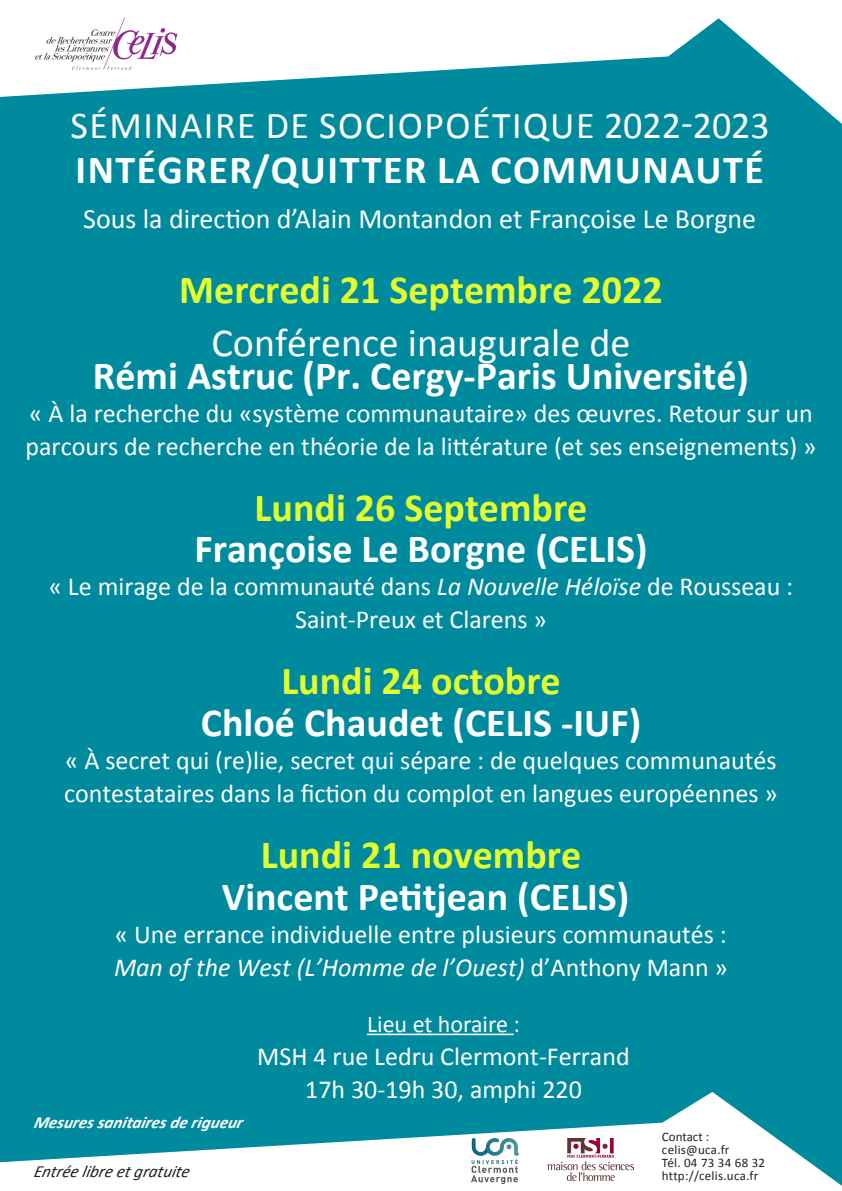
<style>
.page{position:relative;width:842px;height:1191px;background:#fff}
.page>*{position:absolute;margin:0;border:0;box-sizing:border-box;transform-origin:0 0}
.t1{font:700 40px "Calibri";color:#fff}
.t2{font:700 40px "Calibri";color:#e3ff2e}
.t3{font:700 40px "Calibri";letter-spacing:.04em;color:#fff}
.t4{font:40px "Calibri";color:#fff}
.t5{font:38px "Calibri";letter-spacing:.04em;color:#fff}
.t6{font:28px "Calibri";color:#fff}
.t7{font:26px/33px "Calibri";color:#fff}
.t8{font:italic 26px "Calibri";color:#fff}
.t9{font:24px "Calibri";color:#fff}
.t10{font:italic 700 17px "Calibri";color:#fff}
.t11{font:italic 17px "Calibri";color:#231f20}
.t12{font:13px "Calibri";letter-spacing:.02em;color:#231f20}
.t13{font:13px "Calibri";color:#231f20}
.s1{font-style:italic}
.s2{font-style:normal}
</style>
<div class="page">
<div style="left:0;top:136px;width:842px;height:1049px;background:#008a9d"></div>
<img style="left:472px;top:1138px;width:47px;height:45px">
<svg style="left:0;top:18px;width:842px;height:118px"></svg>
<div style="left:0;top:113px;width:820px;height:31px;background:#008a9d"></div>
<img style="left:20px;top:17px;width:178px;height:66px">
<img style="left:547px;top:1138px;width:87px;height:42px">
<hr style="left:367px;top:1033px;width:146px;height:2px;background:#fff">
<div style="left:33px;top:108px;width:773px;height:120px;background:#008a9d"></div>
<p class="t5" style="left:70px;top:101px;width:701px">SÉMINAIRE DE SOCIOPOÉTIQUE 2022-2023</p>
<p class="t3" style="left:75px;top:144px;width:690px">INTÉGRER/QUITTER LA COMMUNAUTÉ</p>
<p class="t6" style="left:83px;top:201px;width:674px">Sous la direction d’Alain Montandon et Françoise Le Borgne</p>
<p class="t2" style="left:179px;top:264px;width:485px">Mercredi 21 Septembre 2022</p>
<p class="t4" style="left:212px;top:317px;width:420px">Conférence inaugurale de</p>
<p class="t1" style="left:93px;top:350px;width:657px">Rémi Astruc (Pr. Cergy-Paris Université)</p>
<p class="t7" style="left:26px;top:397px;width:792px">« À la recherche du «système communautaire» des œuvres. Retour sur un parcours de recherche en théorie de la littérature (et ses enseignements) »</p>
<p class="t2" style="left:255px;top:482px;width:334px">Lundi 26 Septembre</p>
<p class="t1" style="left:194px;top:523px;width:454px">Françoise Le Borgne (CELIS)</p>
<p class="t7" style="left:49px;top:570px;width:746px">« Le mirage de la communauté dans <span class="s1">La Nouvelle Héloïse</span> de Rousseau :</p>
<p class="t7" style="left:295px;top:603px;width:253px">Saint-Preux et Clarens »</p>
<p class="t2" style="left:281px;top:655px;width:281px">Lundi 24 octobre</p>
<p class="t1" style="left:201px;top:697px;width:442px">Chloé Chaudet (CELIS -IUF)</p>
<p class="t7" style="left:64px;top:744px;width:715px">« À secret qui (re)lie, secret qui sépare : de quelques communautés contestataires dans la fiction du complot en langues européennes »</p>
<p class="t2" style="left:261px;top:829px;width:322px">Lundi 21 novembre</p>
<p class="t1" style="left:222px;top:870px;width:409px">Vincent Petitjean (CELIS)</p>
<p class="t7" style="left:115px;top:917px;width:613px">« Une errance individuelle entre plusieurs communautés :</p>
<p class="t8" style="left:114px;top:949px;width:615px">Man of the West (L’Homme de l’Ouest) <span class="s2">d’Anthony Mann »</span></p>
<p class="t9" style="left:367px;top:1008px;width:154px">Lieu et horaire :</p>
<p class="t7" style="left:257px;top:1039px;width:374px">MSH 4 rue Ledru Clermont-Ferrand</p>
<p class="t7" style="left:305px;top:1072px;width:278px">17h 30-19h 30, amphi 220</p>
<p class="t10" style="left:33px;top:1111px;width:215px">Mesuressanitairesde rigueur</p>
<p class="t13" style="left:662px;top:1128px;width:49px">Contact :</p>
<p class="t12" style="left:662px;top:1141px;width:69px">celis@uca.fr</p>
<p class="t12" style="left:662px;top:1154px;width:105px">Tél. 04 73 34 68 32</p>
<p class="t11" style="left:33px;top:1160px;width:161px">Entrée libre etgratuite</p>
<p class="t12" style="left:662px;top:1167px;width:98px">http://celis.uca.fr</p>
</div>
